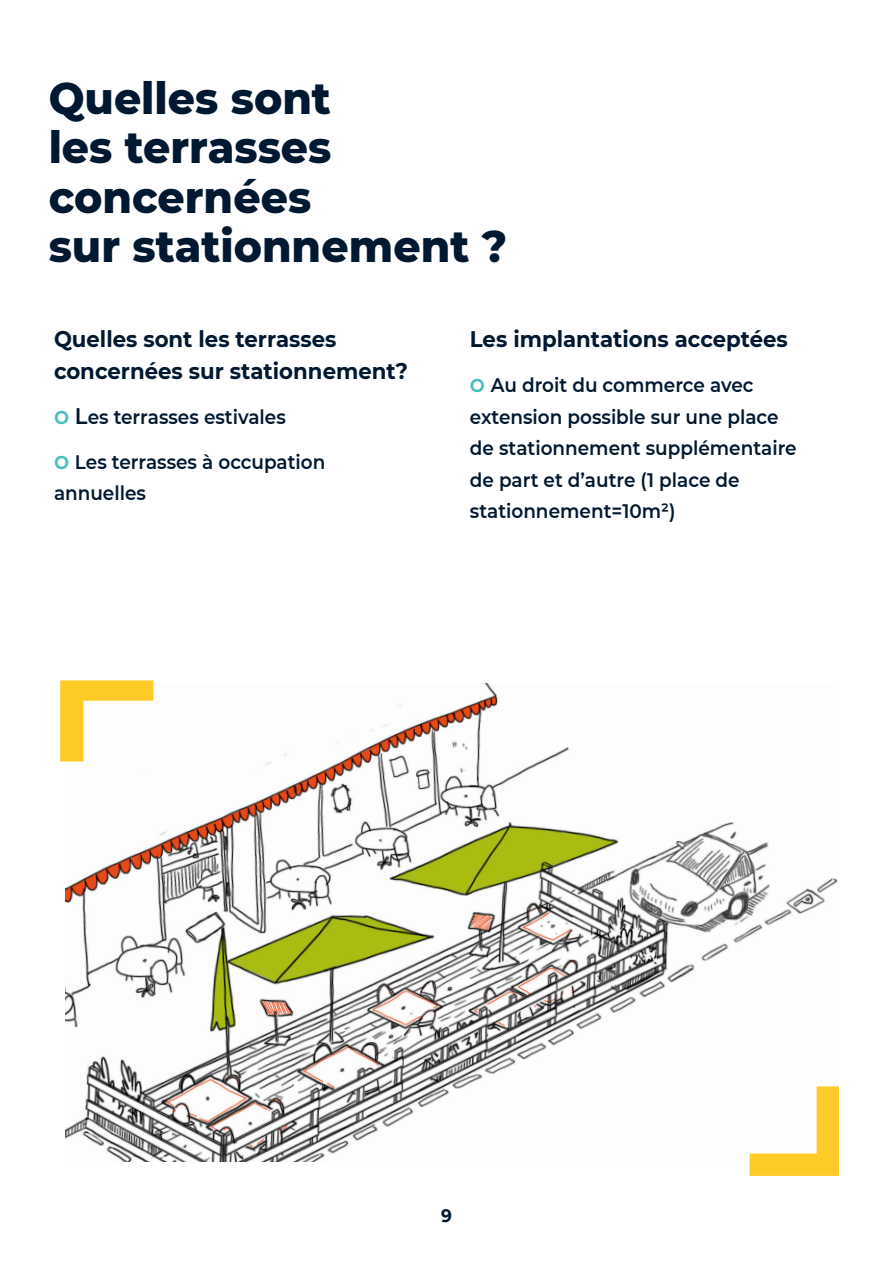
<style>
.page{position:relative;width:893px;height:1263px;background:#fff}
.page>*{position:absolute;margin:0;border:0;box-sizing:border-box;transform-origin:0 0}
.t1{font:800 45px/49.5px "Montserrat";color:#001830;scale:.94 1}
.t2{font:700 22.5px/31.5px "Montserrat";color:#001830;scale:.94 1}
.t3{font:600 19.5px/31.5px "Montserrat";color:#001830;scale:.94 1}
.t4{font:700 18px "Montserrat";color:#001830;scale:.94 1}
.s1{font-size:22.5px;color:#43c0bc}
.s2{font-size:22.5px}
</style>
<div class="page">
<img style="left:66px;top:684px;width:772px;height:478px">
<svg style="left:60px;top:680px;width:93px;height:81px"></svg>
<svg style="left:750px;top:1086px;width:89px;height:90px"></svg>
<p class="t1" style="left:49px;top:71px;width:302px">Quelles sont les terrasses</p>
<p class="t1" style="left:49px;top:170px;width:281px">concernées</p>
<p class="t1" style="left:49px;top:219px;width:489px">sur stationnement ?</p>
<p class="t2" style="left:54px;top:322px;width:378px">Quelles sont les terrasses concernées sur stationnement?</p>
<p class="t3" style="left:54px;top:400px;width:248px"><span class="s1">O</span> <span class="s2">L</span>es terrasses estivales</p>
<p class="t3" style="left:54px;top:445px;width:290px"><span class="s1">O</span> Les terrasses à occupation</p>
<p class="t3" style="left:54px;top:477px;width:99px">annuelles</p>
<p class="t2" style="left:470px;top:322px;width:340px">Les implantations acceptées</p>
<p class="t3" style="left:470px;top:369px;width:349px"><span class="s1">O</span> Au droit du commerce avec extension possible sur une place de stationnement supplémentaire</p>
<p class="t3" style="left:470px;top:463px;width:288px">de part et d’autre (1 place de stationnement=10m²)</p>
<p class="t4" style="left:441px;top:1202px;width:13px">9</p>
</div>
